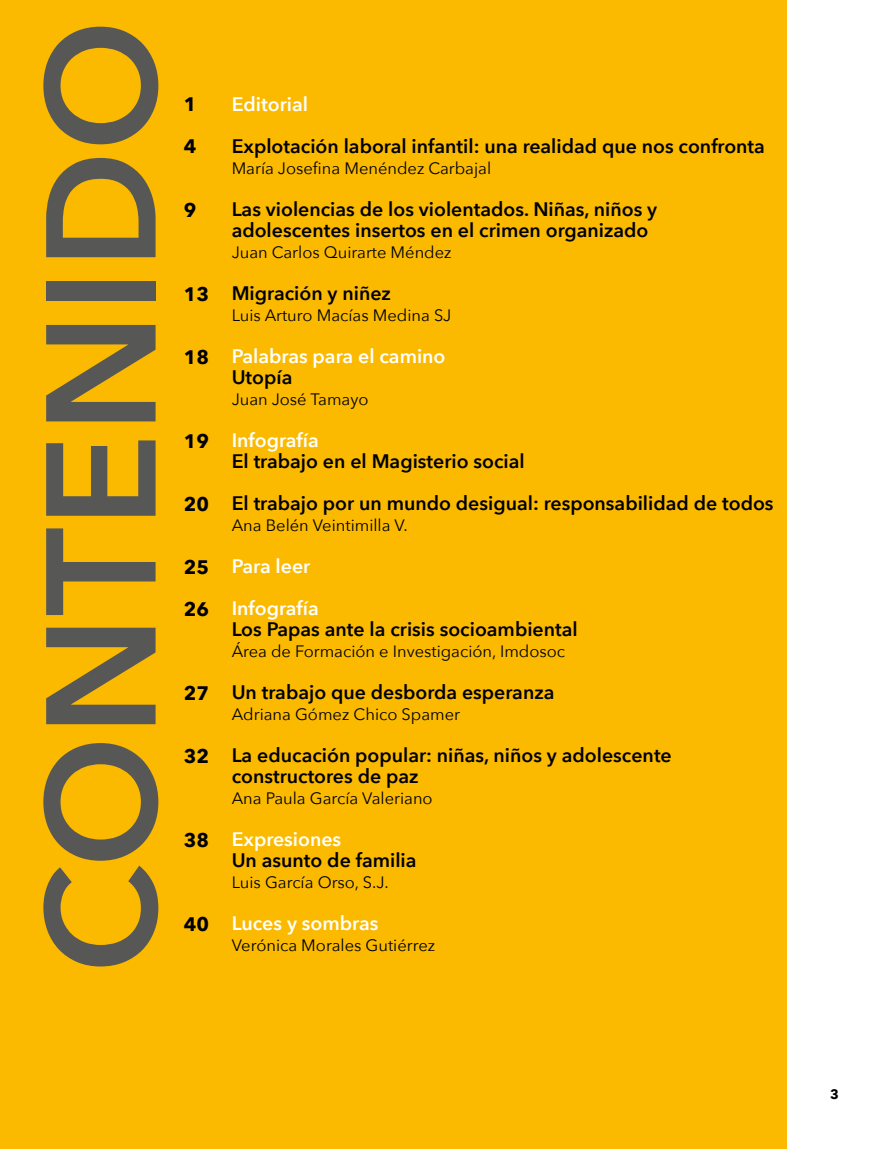
<style>
.page{position:relative;width:893px;height:1149px;background:#fff}
.page>*{position:absolute;margin:0;border:0;box-sizing:border-box;transform-origin:0 0}
.créditos{font:600 154.5px "Avenir Next";color:#575756}
.entradas{font:600 19.5px "Avenir Next";color:#000}
.entradas-2{font:600 19.5px "Avenir Next";color:#fff}
.entradas-3{font:700 19.5px "Avenir Next";color:#000}
.entradas-4{font:16.5px "Avenir Next";color:#000}
.t1{font:700 13.5px "Avenir Next";color:#000}
</style>
<div class="page">
<div style="left:0;top:0;width:787px;height:1148px;background:#fbba00"></div>
<p class="créditos" style="left:-31px;top:972px;width:954px;rotate:-90deg">CONTENIDO</p>
<p class="entradas-3" style="left:184px;top:88px;width:14px">1</p>
<p class="entradas-3" style="left:184px;top:130px;width:14px">4</p>
<p class="entradas-3" style="left:184px;top:193px;width:14px">9</p>
<p class="entradas-3" style="left:184px;top:277px;width:27px">13</p>
<p class="entradas-3" style="left:184px;top:340px;width:27px">18</p>
<p class="entradas-3" style="left:184px;top:424px;width:27px">19</p>
<p class="entradas-3" style="left:184px;top:487px;width:27px">20</p>
<p class="entradas-3" style="left:184px;top:550px;width:27px">25</p>
<p class="entradas-3" style="left:184px;top:592px;width:27px">26</p>
<p class="entradas-3" style="left:184px;top:676px;width:27px">27</p>
<p class="entradas-3" style="left:184px;top:739px;width:27px">32</p>
<p class="entradas-3" style="left:184px;top:823px;width:27px">38</p>
<p class="entradas-3" style="left:184px;top:907px;width:27px">40</p>
<p class="entradas-2" style="left:232px;top:87px;width:78px">Editorial</p>
<p class="entradas" style="left:232px;top:129px;width:535px">Explotación laboral infantil: una realidad que nos confronta</p>
<p class="entradas-4" style="left:232px;top:154px;width:261px">María Josefina Menéndez Carbajal</p>
<p class="entradas" style="left:232px;top:192px;width:427px">Las violencias de los violentados. Niñas, niños y</p>
<p class="entradas" style="left:232px;top:213px;width:418px">adolescentes insertos en el crimen organizado</p>
<p class="entradas-4" style="left:232px;top:238px;width:221px">Juan Carlos Quirarte Méndez</p>
<p class="entradas" style="left:232px;top:276px;width:161px">Migración y niñez</p>
<p class="entradas-4" style="left:232px;top:301px;width:221px">Luis Arturo Macías Medina SJ</p>
<p class="entradas-2" style="left:232px;top:339px;width:215px">Palabras para el camino</p>
<p class="entradas" style="left:232px;top:360px;width:62px">Utopía</p>
<p class="entradas-4" style="left:232px;top:385px;width:138px">Juan José Tamayo</p>
<p class="entradas-2" style="left:232px;top:423px;width:89px">Infografía</p>
<p class="entradas" style="left:232px;top:444px;width:295px">El trabajo en el Magisterio social</p>
<p class="entradas" style="left:232px;top:486px;width:543px">El trabajo por un mundo desigual: responsabilidad de todos</p>
<p class="entradas-4" style="left:232px;top:511px;width:177px">Ana Belén Veintimilla V.</p>
<p class="entradas-2" style="left:232px;top:549px;width:80px">Para leer</p>
<p class="entradas-2" style="left:232px;top:591px;width:89px">Infografía</p>
<p class="entradas" style="left:232px;top:612px;width:348px">Los Papas ante la crisis socioambiental</p>
<p class="entradas-4" style="left:232px;top:637px;width:335px">Área de Formación e Investigación, Imdosoc</p>
<p class="entradas" style="left:232px;top:675px;width:324px">Un trabajo que desborda esperanza</p>
<p class="entradas-4" style="left:232px;top:700px;width:230px">Adriana Gómez Chico Spamer</p>
<p class="entradas" style="left:232px;top:738px;width:442px">La educación popular: niñas, niños y adolescente</p>
<p class="entradas" style="left:232px;top:759px;width:188px">constructores de paz</p>
<p class="entradas-4" style="left:232px;top:784px;width:203px">Ana Paula García Valeriano</p>
<p class="entradas-2" style="left:232px;top:822px;width:111px">Expresiones</p>
<p class="entradas" style="left:232px;top:843px;width:186px">Un asunto de familia</p>
<p class="entradas-4" style="left:232px;top:868px;width:159px">Luis García Orso, S.J.</p>
<p class="entradas-2" style="left:232px;top:906px;width:148px">Luces y sombras</p>
<p class="entradas-4" style="left:232px;top:931px;width:205px">Verónica Morales Gutiérrez</p>
<p class="t1" style="left:830px;top:1081px;width:10px">3</p>
</div>
